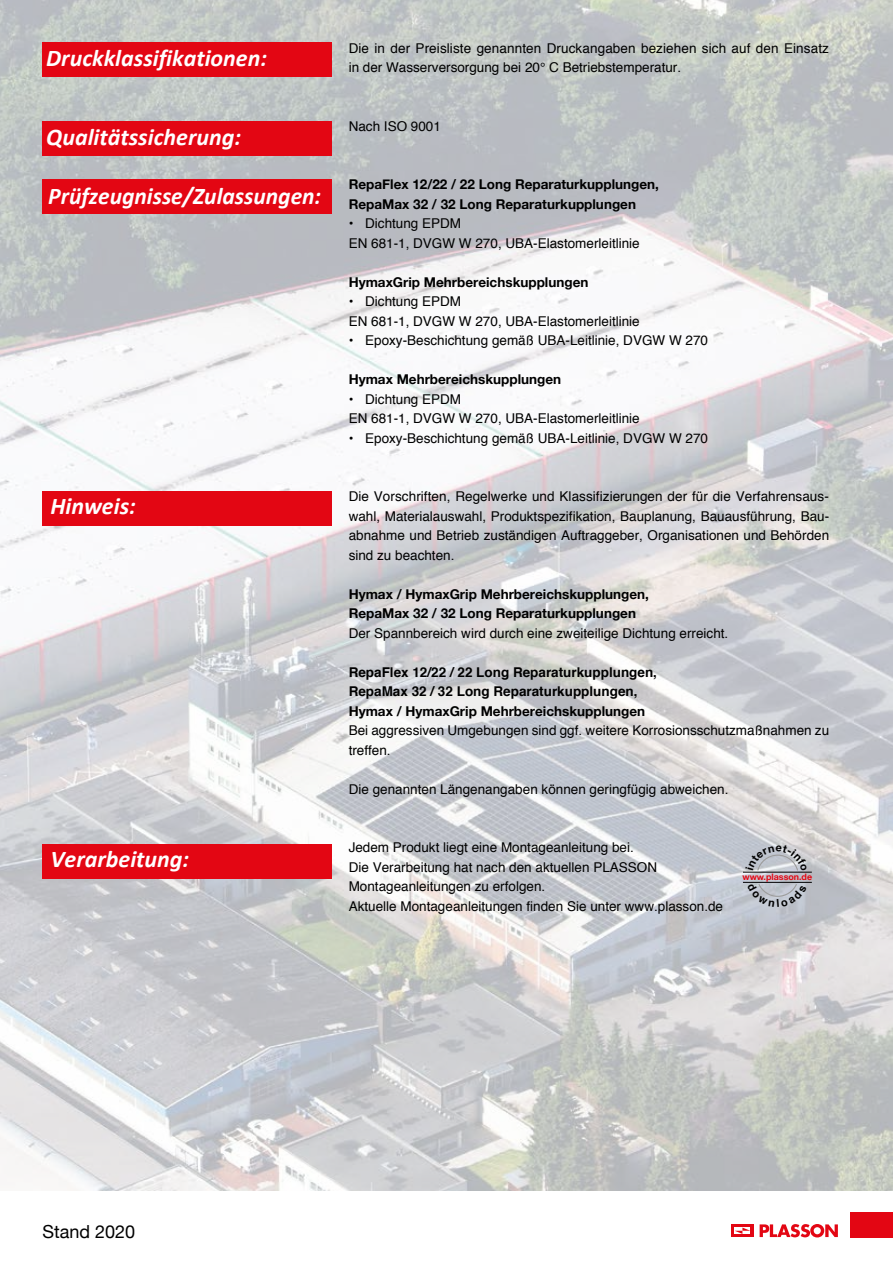
<style>
.page{position:relative;width:893px;height:1263px;background:#fff}
.page>*{position:absolute;margin:0;border:0;box-sizing:border-box;transform-origin:0 0}
.t1{font:italic 700 24px "Calibri";color:#fff}
.t2{font:18px "Helvetica Neue";color:#000}
.t3{font:13.5px/19.5px "Helvetica";color:#000}
.t4{font:700 13.5px/19.5px "Helvetica Neue";color:#000}
.t5{font:700 13.5px/19.5px "Helvetica";color:#000}
.t6{font:700 8.85px "Helvetica Neue";color:#e30613}
</style>
<div class="page">
<div style="left:850px;top:1212px;width:43px;height:25px;background:#e30613"></div>
<div style="left:731px;top:1224px;width:22px;height:13px;background:#e30613"></div>
<svg style="left:734px;top:1227px;width:16px;height:7px"></svg>
<svg style="left:760px;top:1224px;width:78px;height:13px"></svg>
<img style="left:0;top:0;width:893px;height:1191px">
<div style="left:43px;top:844px;width:289px;height:34px;background:#e30613"></div>
<div style="left:43px;top:491px;width:289px;height:35px;background:#e30613"></div>
<div style="left:43px;top:179px;width:289px;height:34px;background:#e30613"></div>
<hr style="left:743px;top:872px;width:69px;height:1px;background:#000">
<hr style="left:743px;top:882px;width:69px;height:1px;background:#000">
<div style="left:43px;top:121px;width:289px;height:34px;background:#e30613"></div>
<div style="left:43px;top:43px;width:289px;height:34px;background:#e30613"></div>
<svg style="left:746px;top:845px;width:61px;height:27px;background:#c5c8cf"></svg>
<svg style="left:747px;top:882px;width:60px;height:25px"></svg>
<h1 class="t1" style="left:46px;top:43px;width:222px">Druckklassifikationen:</h1>
<h1 class="t1" style="left:46px;top:122px;width:196px">Qualitätssicherung:</h1>
<h1 class="t1" style="left:48px;top:181px;width:274px">Prüfzeugnisse/Zulassungen:</h1>
<h1 class="t1" style="left:50px;top:491px;width:87px">Hinweis:</h1>
<h1 class="t1" style="left:50px;top:843px;width:140px">Verarbeitung:</h1>
<p class="t3" style="left:349px;top:39px;width:482px">Die in der Preisliste genannten Druckangaben beziehen sich auf den Einsatz in der Wasserversorgung bei 20° C Betriebstemperatur.</p>
<p class="t3" style="left:349px;top:117px;width:94px">Nach ISO 9001</p>
<p class="t4" style="left:349px;top:175px;width:312px">RepaFlex 12/22 / 22 Long Reparaturkupplungen,<br>RepaMax 32 / 32 Long Reparaturkupplungen</p>
<p class="t3" style="left:349px;top:214px;width:293px">• Dichtung EPDM<br>EN 681-1, DVGW W 270, UBA-Elastomerleitlinie</p>
<p class="t4" style="left:349px;top:272px;width:241px">HymaxGrip Mehrbereichskupplungen</p>
<p class="t3" style="left:349px;top:292px;width:293px">• Dichtung EPDM<br>EN 681-1, DVGW W 270, UBA-Elastomerleitlinie</p>
<p class="t3" style="left:349px;top:331px;width:361px">• Epoxy-Beschichtung gemäß UBA-Leitlinie, DVGW W 270</p>
<p class="t4" style="left:349px;top:370px;width:214px">Hymax Mehrbereichskupplungen</p>
<p class="t3" style="left:349px;top:390px;width:293px">• Dichtung EPDM<br>EN 681-1, DVGW W 270, UBA-Elastomerleitlinie</p>
<p class="t3" style="left:349px;top:429px;width:361px">• Epoxy-Beschichtung gemäß UBA-Leitlinie, DVGW W 270</p>
<p class="t3" style="left:349px;top:487px;width:482px;text-align:justify">Die Vorschriften, Regelwerke und Klassifizierungen der für die Verfahrensaus&shy;wahl, Materialauswahl, Produktspezifikation, Bauplanung, Bauausführung, Bau&shy;abnahme und Betrieb zuständigen Auftraggeber, Organisationen und Behörden sind zu beachten.</p>
<p class="t4" style="left:349px;top:584px;width:302px">Hymax / HymaxGrip Mehrbereichskupplungen,<br>RepaMax 32 / 32 Long Reparaturkupplungen</p>
<p class="t3" style="left:349px;top:623px;width:381px">Der Spannbereich wird durch eine zweiteilige Dichtung erreicht.</p>
<p class="t5" style="left:349px;top:662px;width:310px">RepaFlex 12/22 / 22 Long Reparaturkupplungen,<br>RepaMax 32 / 32 Long Reparaturkupplungen,</p>
<p class="t4" style="left:349px;top:701px;width:298px">Hymax / HymaxGrip Mehrbereichskupplungen</p>
<p class="t3" style="left:349px;top:721px;width:482px">Bei aggressiven Umgebungen sind ggf. weitere Korrosionsschutzmaßnahmen zu treffen.</p>
<p class="t3" style="left:349px;top:779px;width:381px">Die genannten Längenangaben können geringfügig abweichen.</p>
<p class="t3" style="left:349px;top:838px;width:376px">Jedem Produkt liegt eine Montageanleitung bei.<br>Die Verarbeitung hat nach den aktuellen PLASSON Montageanleitungen zu erfolgen.<br>Aktuelle Montageanleitungen finden Sie unter www.plasson.de</p>
<p class="t6" style="left:742px;top:870px;width:71px">www.plasson.de</p>
<h2 class="t2" style="left:43px;top:1218px;width:94px">Stand 2020</h2>
</div>
